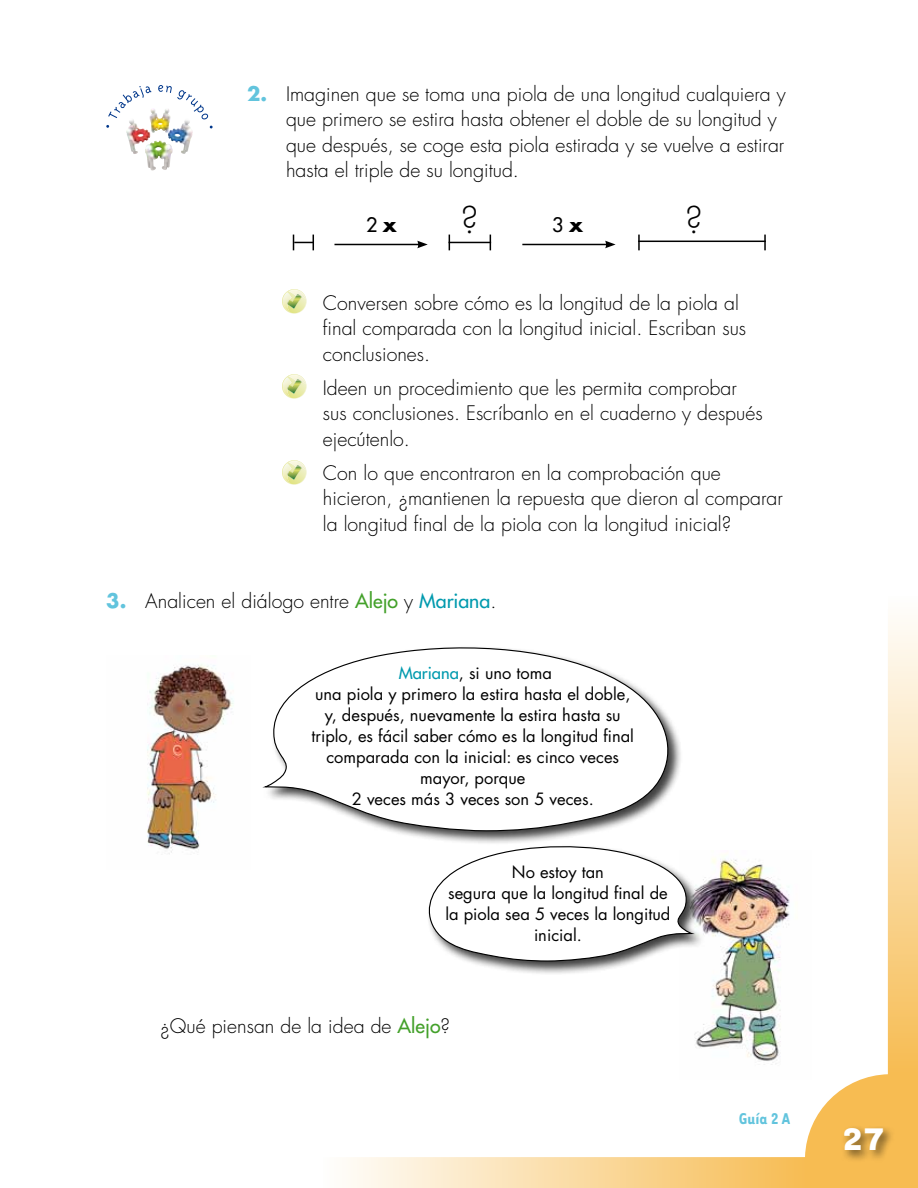
<style>
.page{position:relative;width:918px;height:1188px;background:#fff}
.page>*{position:absolute;margin:0;border:0;box-sizing:border-box;transform-origin:0 0}
.t1{font:700 36px "Tarzana Wide";color:#fff}
.t2{font:300 36px "Futura";color:#000}
.t3{font:300 19.5px/25.5px "Futura";color:#000}
.t4{font:19.5px "Futura";color:#000}
.t5{font:700 18px "Tarzana Narrow";color:#62c4dd}
.t6{font:16.5px/21px "Futura";color:#000;text-align:center}
.s1{font-weight:700;color:#62c4dd}
.s2{font-weight:700}
.s3{font-weight:400;color:#44a12b}
.s4{font-weight:400;color:#009aae}
.s5{color:#009aae}
</style>
<div class="page">
<svg style="left:265px;top:673px;width:57px;height:133px"></svg>
<svg style="left:322px;top:620px;width:596px;height:568px"></svg>
<hr style="left:334px;top:244px;width:86px;height:1px;background:#000">
<svg style="left:417px;top:241px;width:11px;height:7px"></svg>
<hr style="left:522px;top:244px;width:85px;height:1px;background:#000">
<svg style="left:605px;top:241px;width:11px;height:7px"></svg>
<svg style="left:282px;top:289px;width:25px;height:25px"></svg>
<svg style="left:282px;top:374px;width:25px;height:25px"></svg>
<svg style="left:282px;top:460px;width:25px;height:25px"></svg>
<img style="left:126px;top:108px;width:59px;height:47px">
<svg style="left:108px;top:86px;width:44px;height:32px"></svg>
<svg style="left:158px;top:85px;width:55px;height:44px"></svg>
<div style="left:107px;top:1109px;width:684px;height:22px;background:#fff"></div>
<svg style="left:293px;top:235px;width:21px;height:15px"></svg>
<hr style="left:449px;top:242px;width:42px;height:1px;background:#000">
<svg style="left:449px;top:235px;width:1px;height:15px"></svg>
<svg style="left:490px;top:235px;width:1px;height:15px"></svg>
<hr style="left:638px;top:241px;width:128px;height:1px;background:#000">
<svg style="left:638px;top:235px;width:2px;height:15px"></svg>
<svg style="left:764px;top:235px;width:2px;height:15px"></svg>
<img style="left:147px;top:664px;width:87px;height:190px">
<p class="t3" style="left:286px;top:81px;width:501px;text-indent:-39px"><span class="s1">2.</span> Imaginen que se toma una piola de una longitud cualquiera y que primero se estira hasta obtener el doble de su longitud y que después, se coge esta piola estirada y se vuelve a estirar hasta el triple de su longitud.</p>
<p class="t4" style="left:366px;top:212px;width:32px">2 <span class="s2">x</span></p>
<h1 class="t2" style="left:461px;top:198px;width:19px">?</h1>
<p class="t4" style="left:552px;top:212px;width:32px">3 <span class="s2">x</span></p>
<h1 class="t2" style="left:685px;top:198px;width:19px">?</h1>
<p class="t3" style="left:323px;top:290px;width:425px">Conversen sobre cómo es la longitud de la piola al final comparada con la longitud inicial. Escriban sus conclusiones.</p>
<p class="t3" style="left:323px;top:375px;width:441px">Ideen un procedimiento que les permita comprobar sus conclusiones. Escríbanlo en el cuaderno y después ejecútenlo.</p>
<p class="t3" style="left:323px;top:460px;width:461px">Con lo que encontraron en la comprobación que hicieron, ¿mantienen la repuesta que dieron al comparar la longitud final de la piola con la longitud inicial?</p>
<p class="t3" style="left:106px;top:588px;width:392px"><span class="s1">3.</span> Analicen el diálogo entre <span class="s3">Alejo</span> y <span class="s4">Mariana</span>.</p>
<p class="t6" style="left:312px;top:663px;width:324px"><span class="s5">Mariana</span>, si uno toma<br>una piola y primero la estira hasta el doble, y, después, nuevamente la estira hasta su triplo, es fácil saber cómo es la longitud final comparada con la inicial: es cinco veces mayor, porque<br>2 veces más 3 veces son 5 veces.</p>
<p class="t6" style="left:445px;top:862px;width:226px">No estoy tan<br>segura que la longitud final de la piola sea 5 veces la longitud inicial.</p>
<p class="t3" style="left:160px;top:1013px;width:291px">¿Qué piensan de la idea de <span class="s3">Alejo</span>?</p>
<p class="t5" style="left:739px;top:1107px;width:53px">Guía 2 A</p>
<h1 class="t1" style="left:841px;top:1115px;width:45px">27</h1>
</div>
